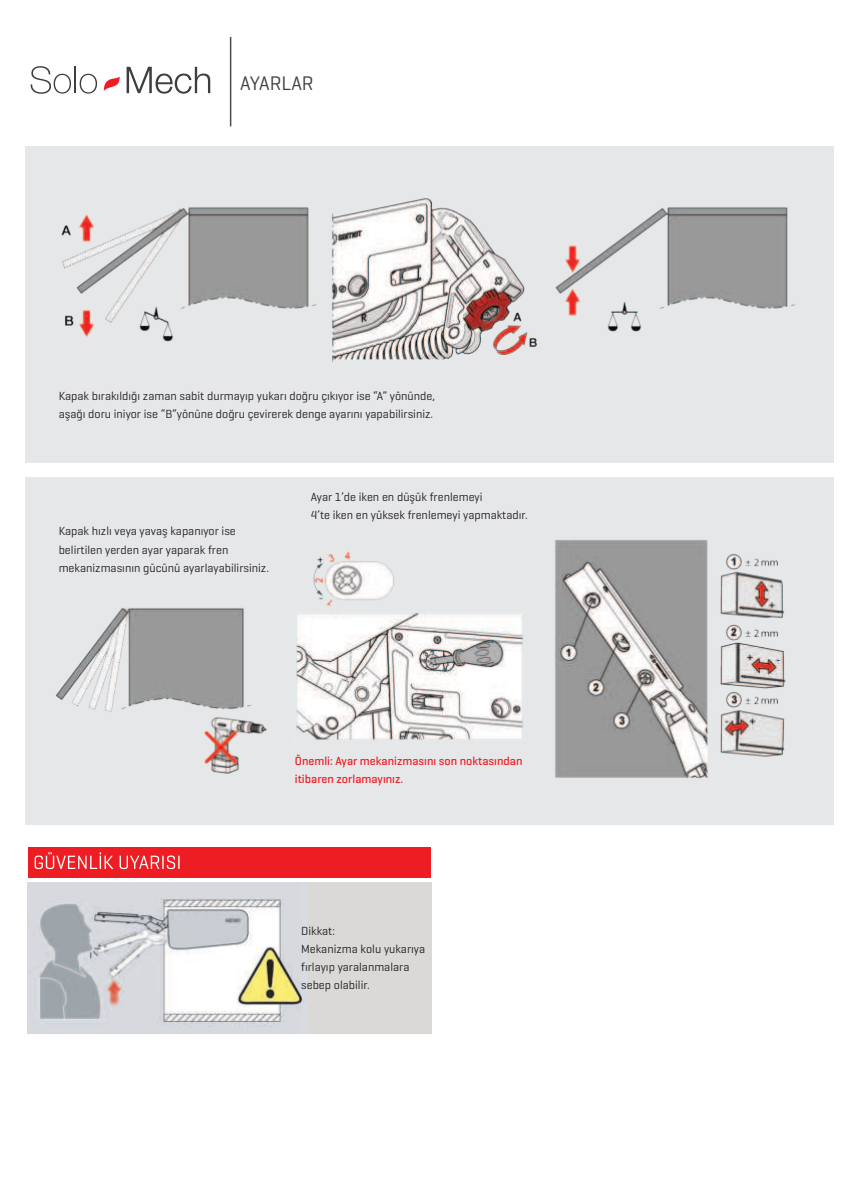
<style>
.page{position:relative;width:851px;height:1191px;background:#fff}
.page>*{position:absolute;margin:0;border:0;box-sizing:border-box;transform-origin:0 0}
.t1{font:20px "Geogrotesque";color:#3e3e3f}
.t2{font:12px/18px "Geogrotesque";color:#231f20}
.t3{font:500 12px/18px "Geogrotesque";color:#ee1d23}
</style>
<div class="page">
<div style="left:25px;top:146px;width:808px;height:316px;background:#e6e7e9"></div>
<div style="left:25px;top:477px;width:808px;height:347px;background:#e6e7e9"></div>
<img style="left:61px;top:198px;width:735px;height:165px">
<img style="left:56px;top:539px;width:730px;height:239px">
<div style="left:27px;top:882px;width:404px;height:152px;background:#dad9d8"></div>
<div style="left:28px;top:847px;width:402px;height:30px;background:#ee1d23"></div>
<hr style="left:230px;top:37px;width:1px;height:89px;background:#4b4c4d">
<svg style="left:104px;top:76px;width:16px;height:15px"></svg>
<svg style="left:31px;top:66px;width:66px;height:28px"></svg>
<svg style="left:127px;top:67px;width:83px;height:27px"></svg>
<img style="left:28px;top:898px;width:279px;height:129px">
<svg style="left:35px;top:852px;width:78px;height:17px"></svg>
<svg style="left:119px;top:855px;width:60px;height:14px"></svg>
<h1 class="t1" style="left:240px;top:72px;width:75px">AYARLAR</h1>
<p class="t2" style="left:59px;top:387px;width:378px">Kapak bırakıldığı zaman sabit durmayıp yukarı doğru çıkıyor ise “A” yönünde, aşağı doru iniyor ise “B”yönüne doğru çevirerek denge ayarını yapabilirsiniz.</p>
<p class="t2" style="left:59px;top:522px;width:212px">Kapak hızlı veya yavaş kapanıyor ise belirtilen yerden ayar yaparak fren mekanizmasının gücünü ayarlayabilirsiniz.</p>
<p class="t2" style="left:311px;top:487px;width:218px">Ayar 1’de iken en düşük frenlemeyi<br>4’te iken en yüksek frenlemeyi yapmaktadır.</p>
<p class="t3" style="left:295px;top:752px;width:229px">Önemli: Ayar mekanizmasını son noktasından itibaren zorlamayınız.</p>
<p class="t2" style="left:301px;top:921px;width:125px">Dikkat:<br>Mekanizma kolu yukarıya fırlayıp yaralanmalara sebep olabilir.</p>
</div>
